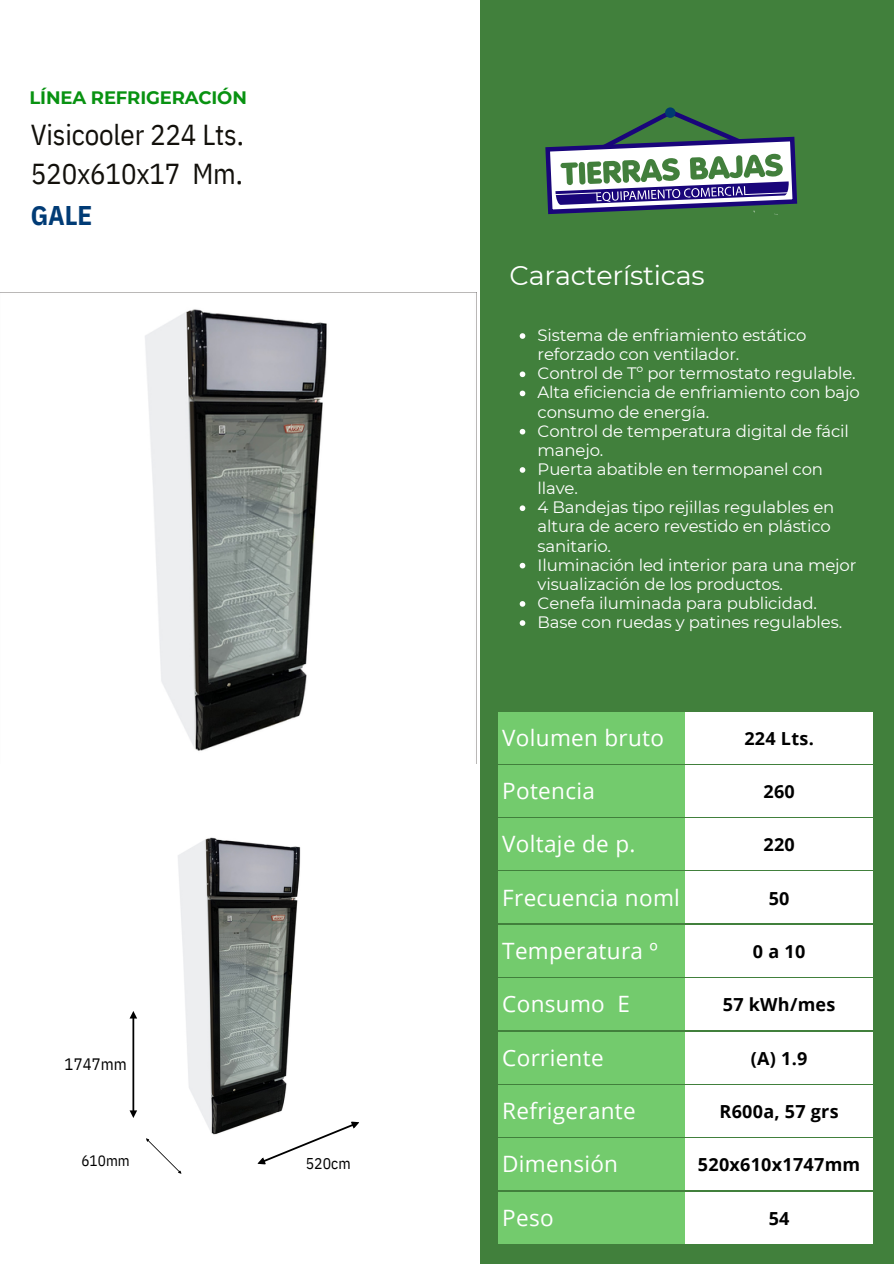
<style>
.page{position:relative;width:894px;height:1264px;background:#fff}
.page>*{position:absolute;margin:0;border:0;box-sizing:border-box;transform-origin:0 0}
.t1{font:28.8px/39.3px "IBM Plex Sans Cond";letter-spacing:-.005em;color:#12100b}
.t2{font:27px "Montserrat";letter-spacing:-.01em;color:#fff}
.t3{font:700 27px "IBM Plex Sans Cond";color:#003b75}
.t4{font:22.5px "Open Sans";letter-spacing:.015em;color:#fff}
.t5{font:700 18px "Open Sans";letter-spacing:.015em;color:#000}
.t6{font:700 18px "Montserrat";letter-spacing:-.01em;color:#089211}
.t7{font:16.5px/19.2px "Montserrat";letter-spacing:-.01em;color:#fff}
.t8{font:16.5px "IBM Plex Sans Cond";letter-spacing:.005em;color:#000}
.t9{font:15.6px "IBM Plex Sans Cond";letter-spacing:.005em;color:#000}
.t10{font:15px "IBM Plex Sans Cond";letter-spacing:.005em;color:#000}
</style>
<div class="page">
<div style="left:480px;top:0;width:413px;height:1263px;background:#41803c"></div>
<svg style="left:545px;top:108px;width:253px;height:107px"></svg>
<div style="left:664px;top:107px;width:11px;height:11px;background:#003a70;border-radius:50%"></div>
<svg style="left:519px;top:333px;width:6px;height:6px"></svg>
<svg style="left:519px;top:371px;width:6px;height:6px"></svg>
<svg style="left:519px;top:390px;width:6px;height:6px"></svg>
<svg style="left:519px;top:429px;width:6px;height:5px"></svg>
<svg style="left:519px;top:467px;width:6px;height:6px"></svg>
<svg style="left:519px;top:505px;width:6px;height:6px"></svg>
<svg style="left:519px;top:563px;width:6px;height:5px"></svg>
<svg style="left:519px;top:601px;width:6px;height:5px"></svg>
<svg style="left:519px;top:620px;width:6px;height:6px"></svg>
<img style="left:133px;top:837px;width:168px;height:298px">
<svg style="left:256px;top:1118px;width:103px;height:47px"></svg>
<svg style="left:146px;top:1138px;width:36px;height:36px"></svg>
<svg style="left:129px;top:1010px;width:8px;height:107px"></svg>
<img style="left:145px;top:309px;width:182px;height:442px">
<div style="left:497px;top:765px;width:188px;height:51px;background:#73cb6d"></div>
<div style="left:685px;top:765px;width:187px;height:51px;background:#fff"></div>
<div style="left:497px;top:712px;width:188px;height:51px;background:#73cb6d"></div>
<div style="left:685px;top:712px;width:187px;height:51px;background:#fff"></div>
<div style="left:497px;top:871px;width:188px;height:52px;background:#73cb6d"></div>
<div style="left:685px;top:871px;width:187px;height:52px;background:#fff"></div>
<div style="left:497px;top:818px;width:188px;height:51px;background:#73cb6d"></div>
<div style="left:685px;top:818px;width:187px;height:51px;background:#fff"></div>
<div style="left:497px;top:978px;width:188px;height:51px;background:#73cb6d"></div>
<div style="left:685px;top:978px;width:187px;height:51px;background:#fff"></div>
<div style="left:497px;top:925px;width:188px;height:51px;background:#73cb6d"></div>
<div style="left:685px;top:925px;width:187px;height:51px;background:#fff"></div>
<div style="left:497px;top:1031px;width:188px;height:52px;background:#73cb6d"></div>
<div style="left:685px;top:1031px;width:187px;height:52px;background:#fff"></div>
<div style="left:497px;top:1085px;width:188px;height:51px;background:#73cb6d"></div>
<div style="left:685px;top:1085px;width:187px;height:51px;background:#fff"></div>
<div style="left:497px;top:1138px;width:188px;height:51px;background:#73cb6d"></div>
<div style="left:685px;top:1138px;width:187px;height:51px;background:#fff"></div>
<div style="left:497px;top:1191px;width:188px;height:52px;background:#73cb6d"></div>
<div style="left:685px;top:1191px;width:187px;height:52px;background:#fff"></div>
<h4 class="t6" style="left:30px;top:87px;width:219px">LÍNEA REFRIGERACIÓN</h4>
<h1 class="t1" style="left:31px;top:114px;width:214px">Visicooler 224 Lts.<br>520x610x17 Mm.</h1>
<h2 class="t3" style="left:31px;top:197px;width:63px">GALE</h2>
<p class="t8" style="left:65px;top:1053px;width:64px">1747mm</p>
<p class="t10" style="left:81px;top:1150px;width:50px">610mm</p>
<p class="t9" style="left:305px;top:1153px;width:47px">520cm</p>
<p class="t2" style="left:509px;top:258px;width:197px">Características</p>
<p class="t7" style="left:537px;top:325px;width:270px">Sistema de enfriamiento estático reforzado con ventilador.</p>
<h6 class="t7" style="left:537px;top:364px;width:319px">Control de Tº por termostato regulable.</h6>
<p class="t7" style="left:537px;top:383px;width:324px">Alta eficiencia de enfriamiento con bajo consumo de energía.</p>
<p class="t7" style="left:537px;top:421px;width:313px">Control de temperatura digital de fácil manejo.</p>
<p class="t7" style="left:537px;top:459px;width:287px">Puerta abatible en termopanel con llave.</p>
<p class="t7" style="left:537px;top:498px;width:298px">4 Bandejas tipo rejillas regulables en altura de acero revestido en plástico sanitario.</p>
<p class="t7" style="left:537px;top:555px;width:320px">Iluminación led interior para una mejor visualización de los productos.</p>
<h2 class="t7" style="left:537px;top:593px;width:281px">Cenefa iluminada para publicidad.</h2>
<p class="t7" style="left:537px;top:612px;width:306px">Base con ruedas y patines regulables.</p>
<p class="t4" style="left:502px;top:722px;width:163px">Volumen bruto</p>
<h3 class="t5" style="left:744px;top:725px;width:71px">224 Lts.</h3>
<p class="t4" style="left:502px;top:775px;width:94px">Potencia</p>
<p class="t5" style="left:763px;top:779px;width:33px">260</p>
<h3 class="t4" style="left:502px;top:828px;width:135px">Voltaje de p.</h3>
<h3 class="t5" style="left:763px;top:832px;width:33px">220</h3>
<h3 class="t4" style="left:502px;top:881px;width:179px">Frecuencia noml</h3>
<h3 class="t5" style="left:768px;top:885px;width:22px">50</h3>
<h3 class="t4" style="left:502px;top:935px;width:157px">Temperatura º</h3>
<h3 class="t5" style="left:752px;top:938px;width:54px">0a10</h3>
<h3 class="t4" style="left:502px;top:988px;width:129px">Consumo E</h3>
<h3 class="t5" style="left:722px;top:992px;width:114px">57 kWh/mes</h3>
<h3 class="t4" style="left:502px;top:1041px;width:103px">Corriente</h3>
<h5 class="t5" style="left:750px;top:1045px;width:58px">(A) 1.9</h5>
<h5 class="t4" style="left:502px;top:1094px;width:135px">Refrigerante</h5>
<h5 class="t5" style="left:719px;top:1098px;width:121px">R600a, 57 grs</h5>
<p class="t4" style="left:502px;top:1148px;width:117px">Dimensión</p>
<h5 class="t5" style="left:697px;top:1152px;width:164px">520x610x1747mm</h5>
<h5 class="t4" style="left:502px;top:1201px;width:53px">Peso</h5>
<h4 class="t5" style="left:768px;top:1205px;width:22px">54</h4>
</div>
